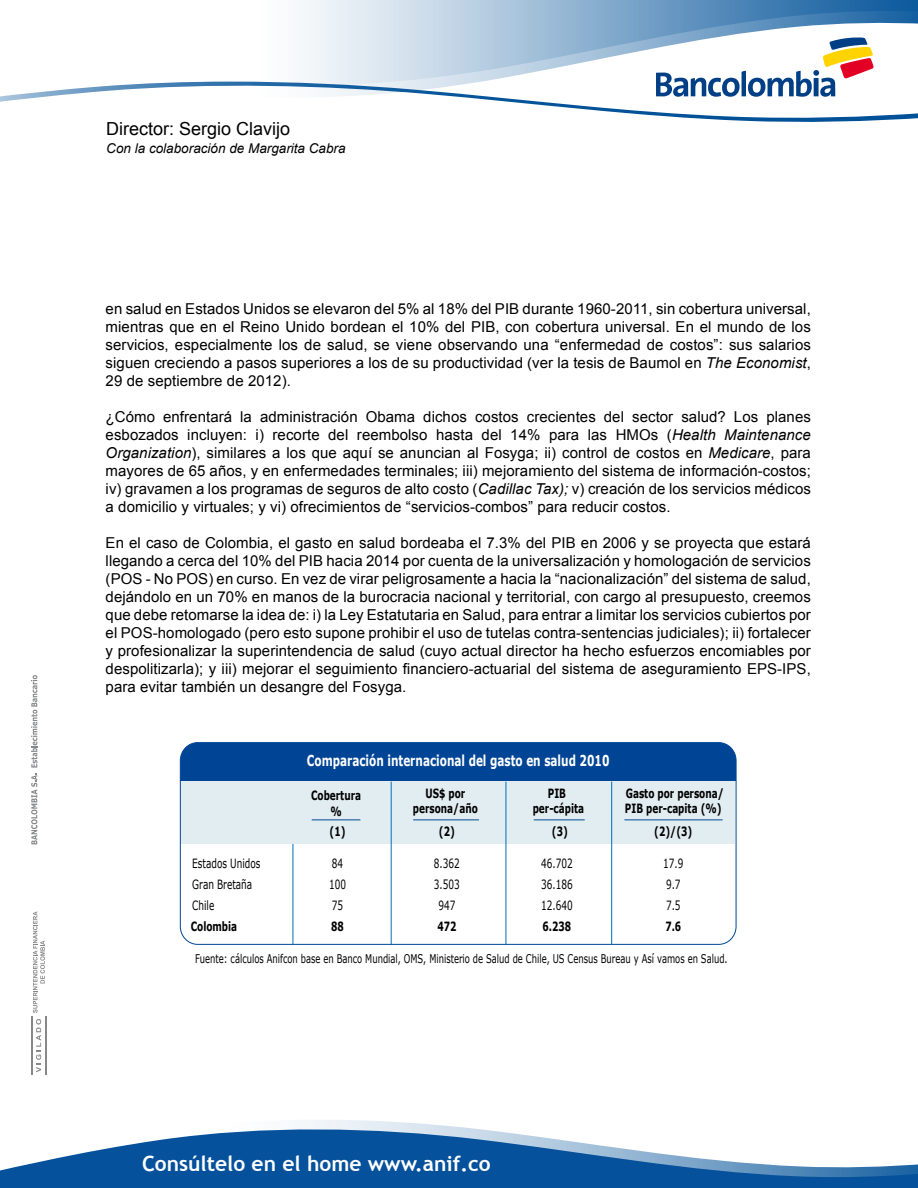
<style>
.page{position:relative;width:918px;height:1188px;background:#fff}
.page>*{position:absolute;margin:0;border:0;box-sizing:border-box;transform-origin:0 0}
.t1{font:700 21px "Trebuchet MS";color:#fff}
.t2{font:18px "Arial";color:#000}
.t3{font:15px/18px "Arial";letter-spacing:.005em;color:#000;text-align:justify}
.t4{font:700 15px "Verdana";color:#fff;scale:.7 1}
.t5{font:italic 13.5px "Arial";color:#000}
.t6{font:700 12.75px/15.3px "Verdana";color:#000;text-align:center;scale:.7 1}
.t7{font:12.75px/21px "Verdana";color:#000;scale:.7 1}
.t8{font:12px "Verdana";color:#000;scale:.7 1}
.s1{font-style:italic}
</style>
<div class="page">
<svg style="left:298px;top:1120px;width:137px;height:5px"></svg>
<svg style="left:302px;top:0;width:616px;height:37px;background:#97b7d4"></svg>
<svg style="left:0;top:37px;width:918px;height:85px"></svg>
<svg style="left:0;top:1125px;width:918px;height:63px;fill:#05519c"></svg>
<svg style="left:31px;top:675px;width:6px;height:169px"></svg>
<hr style="left:31px;top:1016px;width:1px;height:59px;background:#87888a">
<hr style="left:45px;top:1016px;width:1px;height:59px;background:#87888a">
<svg style="left:36px;top:1019px;width:5px;height:53px"></svg>
<svg style="left:33px;top:911px;width:12px;height:102px"></svg>
<div style="left:180px;top:779px;width:555px;height:65px;background:#e2edf2"></div>
<div style="left:180px;top:743px;width:556px;height:38px;background:#004595"></div>
<div style="left:180px;top:742px;width:556px;height:203px;border:1px solid #004595;border-radius:18px"></div>
<hr style="left:312px;top:819px;width:48px;height:1px;background:#004998">
<hr style="left:413px;top:819px;width:66px;height:1px;background:#004998">
<hr style="left:534px;top:819px;width:51px;height:1px;background:#004998">
<hr style="left:624px;top:819px;width:99px;height:1px;background:#004998">
<hr style="left:293px;top:844px;width:1px;height:101px;background:#006fb7">
<hr style="left:391px;top:782px;width:1px;height:163px;background:#006fb7">
<hr style="left:506px;top:782px;width:1px;height:163px;background:#006fb7">
<hr style="left:611px;top:782px;width:1px;height:163px;background:#006fb7">
<p class="t2" style="left:106px;top:117px;width:186px">Director: Sergio Clavijo</p>
<p class="t5" style="left:106px;top:139px;width:241px">Con la colaboración de Margarita Cabra</p>
<p class="t3" style="left:106px;top:299px;width:707px">en salud en Estados Unidos se elevaron del 5% al 18% del PIB durante 1960-2011, sin cobertura universal, mientras que en el Reino Unido bordean el 10% del PIB, con cobertura universal. En el mundo de los servicios, especialmente los de salud, se viene observando una “enfermedad de costos”: sus salarios siguen creciendo a pasos superiores a los de su productividad (ver la tesis de Baumol en <span class="s1">The Economist</span>, 29 de septiembre de 2012).</p>
<p class="t3" style="left:106px;top:407px;width:707px">¿Cómo enfrentará la administración Obama dichos costos crecientes del sector salud? Los planes esbozados incluyen: i) recorte del reembolso hasta del 14% para las HMOs (<span class="s1">Health Maintenance Organization</span>), similares a los que aquí se anuncian al Fosyga; ii) control de costos en <span class="s1">Medicare</span>, para mayores de 65 años, y en enfermedades terminales; iii) mejoramiento del sistema de información-costos; iv) gravamen a los programas de seguros de alto costo (<span class="s1">Cadillac Tax);</span> v) creación de los servicios médicos a domicilio y virtuales; y vi) ofrecimientos de “servicios-combos” para reducir costos.</p>
<p class="t3" style="left:106px;top:533px;width:707px">En el caso de Colombia, el gasto en salud bordeaba el 7.3% del PIB en 2006 y se proyecta que estará llegando a cerca del 10% del PIB hacia 2014 por cuenta de la universalización y homologación de servicios (POS - No POS) en curso. En vez de virar peligrosamente a hacia la “nacionalización” del sistema de salud, dejándolo en un 70% en manos de la burocracia nacional y territorial, con cargo al presupuesto, creemos que debe retomarse la idea de: i) la Ley Estatutaria en Salud, para entrar a limitar los servicios cubiertos por el POS-homologado (pero esto supone prohibir el uso de tutelas contra-sentencias judiciales); ii) fortalecer y profesionalizar la superintendencia de salud (cuyo actual director ha hecho esfuerzos encomiables por despolitizarla); y iii) mejorar el seguimiento financiero-actuarial del sistema de aseguramiento EPS-IPS, para evitar también un desangre del Fosyga.</p>
<p class="t7" style="left:192px;top:852px;width:99px">Estados Unidos<br>Gran Bretaña<br>Chile</p>
<p class="t6" style="left:191px;top:918px;width:68px">Colombia</p>
<p class="t4" style="left:307px;top:750px;width:434px">Comparación internacional del gasto en salud 2010</p>
<p class="t6" style="left:311px;top:788px;width:73px">Cobertura %</p>
<p class="t6" style="left:330px;top:824px;width:24px">(1)</p>
<p class="t7" style="left:329px;top:852px;width:26px">84<br>100<br>75</p>
<p class="t6" style="left:331px;top:918px;width:20px">88</p>
<p class="t6" style="left:413px;top:785px;width:94px">US$ por persona/año</p>
<p class="t6" style="left:439px;top:824px;width:24px">(2)</p>
<p class="t7" style="left:434px;top:852px;width:39px;text-align:center">8.362<br>3.503<br>947</p>
<p class="t6" style="left:437px;top:918px;width:29px">472</p>
<p class="t6" style="left:533px;top:785px;width:75px">PIB per-cápita</p>
<p class="t6" style="left:552px;top:824px;width:24px">(3)</p>
<p class="t7" style="left:541px;top:852px;width:47px;text-align:justify">46.702<br>36.186<br>12.640</p>
<p class="t6" style="left:543px;top:918px;width:42px">6.238</p>
<p class="t6" style="left:625px;top:785px;width:143px;text-align:left">Gasto por persona/<br>PIB per-capita (%)</p>
<p class="t6" style="left:654px;top:824px;width:56px">(2)/(3)</p>
<p class="t7" style="left:663px;top:852px;width:30px">17.9<br>9.7<br>7.5</p>
<p class="t6" style="left:665px;top:918px;width:24px">7.6</p>
<p class="t8" style="left:195px;top:951px;width:762px">Fuente: cálculos Anifcon base en Banco Mundial, OMS, Ministerio de Salud de Chile, US Census Bureau y Así vamos en Salud.</p>
<h1 class="t1" style="left:142px;top:1150px;width:350px">Consúltelo en el home www.anif.co</h1>
</div>
